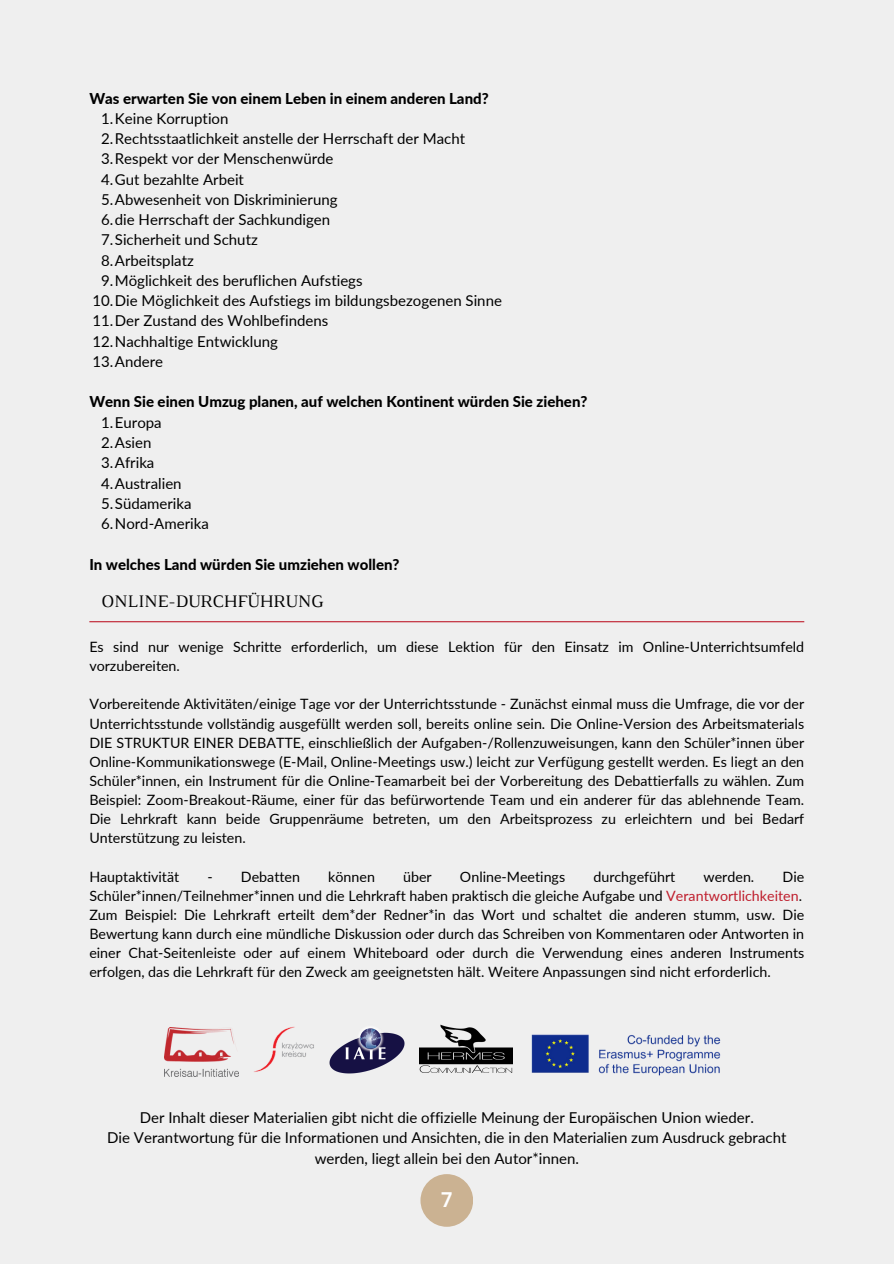
<style>
.page{position:relative;width:894px;height:1264px;background:#fff}
.page>*{position:absolute;margin:0;border:0;box-sizing:border-box;transform-origin:0 0}
.t1{font:700 21px "DM Sans";color:#fff}
.t2{font:18px "Luthier";color:#000}
.t3{font:15px/20.2px "Lato";color:#000;text-align:center}
.t4{font:800 15px "Lato";color:#000}
.t5{font:14.25px/19.2px "Lato";color:#000;text-align:justify}
.s1{color:#bf1e2d}
</style>
<div class="page">
<div style="left:0;top:0;width:893px;height:1263px;background:#efefef"></div>
<div style="left:420px;top:1174px;width:53px;height:52px;background:#cbb292;border-radius:50%"></div>
<hr style="left:89px;top:621px;width:715px;height:1px;background:#bf1e2d">
<img style="left:164px;top:1027px;width:74px;height:48px">
<img style="left:329px;top:1027px;width:76px;height:47px">
<img style="left:420px;top:1024px;width:92px;height:48px">
<img style="left:531px;top:1034px;width:190px;height:42px">
<img style="left:238px;top:1026px;width:76px;height:51px">
<h2 class="t4" style="left:89px;top:89px;width:401px">Was erwarten Sie von einem Leben in einem anderen Land?</h2>
<p class="t3" style="left:101px;top:108px;width:129px">1.Keine Korruption</p>
<p class="t3" style="left:101px;top:128px;width:365px">2.Rechtsstaatlichkeit anstelle der Herrschaft der Macht</p>
<p class="t3" style="left:101px;top:148px;width:234px">3.Respekt vor der Menschenwürde</p>
<p class="t3" style="left:101px;top:169px;width:144px">4.Gut bezahlte Arbeit</p>
<p class="t3" style="left:101px;top:189px;width:238px">5.Abwesenheit von Diskriminierung</p>
<p class="t3" style="left:101px;top:209px;width:230px">6.die Herrschaft der Sachkundigen</p>
<p class="t3" style="left:101px;top:229px;width:158px">7.Sicherheit und Schutz</p>
<p class="t3" style="left:101px;top:250px;width:94px">8.Arbeitsplatz</p>
<p class="t3" style="left:101px;top:270px;width:263px">9.Möglichkeit des beruflichen Aufstiegs</p>
<p class="t3" style="left:92px;top:290px;width:411px">10.Die Möglichkeit des Aufstiegs im bildungsbezogenen Sinne</p>
<p class="t3" style="left:92px;top:310px;width:237px">11.Der Zustand des Wohlbefindens</p>
<p class="t3" style="left:92px;top:331px;width:187px">12.Nachhaltige Entwicklung</p>
<p class="t3" style="left:92px;top:351px;width:72px">13.Andere</p>
<h2 class="t4" style="left:89px;top:392px;width:499px">Wenn Sie einen Umzug planen, auf welchen Kontinent würden Sie ziehen?</h2>
<p class="t3" style="left:101px;top:412px;width:62px">1.Europa</p>
<p class="t3" style="left:101px;top:432px;width:52px">2.Asien</p>
<p class="t3" style="left:101px;top:452px;width:55px">3.Afrika</p>
<p class="t3" style="left:101px;top:472px;width:82px">4.Australien</p>
<p class="t3" style="left:101px;top:493px;width:92px">5.Südamerika</p>
<p class="t3" style="left:101px;top:513px;width:109px">6.Nord-Amerika</p>
<p class="t4" style="left:89px;top:554px;width:311px">In welches Land würden Sie umziehen wollen?</p>
<p class="t2" style="left:101px;top:594px;width:224px">ONLINE-DURCHFÜHRUNG</p>
<p class="t5" style="left:89px;top:637px;width:716px">Es sind nur wenige Schritte erforderlich, um diese Lektion für den Einsatz im Online-Unterrichtsumfeld vorzubereiten.</p>
<p class="t5" style="left:89px;top:694px;width:716px">Vorbereitende Aktivitäten/einige Tage vor der Unterrichtsstunde - Zunächst einmal muss die Umfrage, die vor der Unterrichtsstunde vollständig ausgefüllt werden soll, bereits online sein. Die Online-Version des Arbeitsmaterials DIE STRUKTUR EINER DEBATTE, einschließlich der Aufgaben-/Rollenzuweisungen, kann den Schüler*innen über Online-Kommunikationswege (E-Mail, Online-Meetings usw.) leicht zur Verfügung gestellt werden. Es liegt an den Schüler*innen, ein Instrument für die Online-Teamarbeit bei der Vorbereitung des Debattierfalls zu wählen. Zum Beispiel: Zoom-Breakout-Räume, einer für das befürwortende Team und ein anderer für das ablehnende Team.<br>Die Lehrkraft kann beide Gruppenräume betreten, um den Arbeitsprozess zu erleichtern und bei Bedarf Unterstützung zu leisten.</p>
<p class="t5" style="left:89px;top:866px;width:91px">Hauptaktivität</p>
<p class="t5" style="left:207px;top:866px;width:94px">- Debatten</p>
<p class="t5" style="left:328px;top:866px;width:48px">können</p>
<p class="t5" style="left:403px;top:866px;width:30px">über</p>
<p class="t5" style="left:460px;top:866px;width:107px">Online-Meetings</p>
<p class="t5" style="left:593px;top:866px;width:83px">durchgeführt</p>
<p class="t5" style="left:703px;top:866px;width:52px">werden.</p>
<p class="t5" style="left:89px;top:866px;width:716px;text-align:right">Die<br>Schüler*innen/Teilnehmer*innen und die Lehrkraft haben praktisch die gleiche Aufgabe und <span class="s1">Verantwortlichkeiten</span>.</p>
<p class="t5" style="left:89px;top:904px;width:716px">Zum Beispiel: Die Lehrkraft erteilt dem*der Redner*in das Wort und schaltet die anderen stumm, usw. Die Bewertung kann durch eine mündliche Diskussion oder durch das Schreiben von Kommentaren oder Antworten in einer Chat-Seitenleiste oder auf einem Whiteboard oder durch die Verwendung eines anderen Instruments erfolgen, das die Lehrkraft für den Zweck am geeignetsten hält. Weitere Anpassungen sind nicht erforderlich.</p>
<h1 class="t3" style="left:140px;top:1107px;width:615px">Der Inhalt dieser Materialien gibt nicht die offizielle Meinung der Europäischen Union wieder.</h1>
<p class="t3" style="left:107px;top:1127px;width:680px">Die Verantwortung für die Informationen und Ansichten, die in den Materialien zum Ausdruck gebracht werden, liegt allein bei den Autor*innen.</p>
<p class="t1" style="left:441px;top:1186px;width:13px">7</p>
</div>
